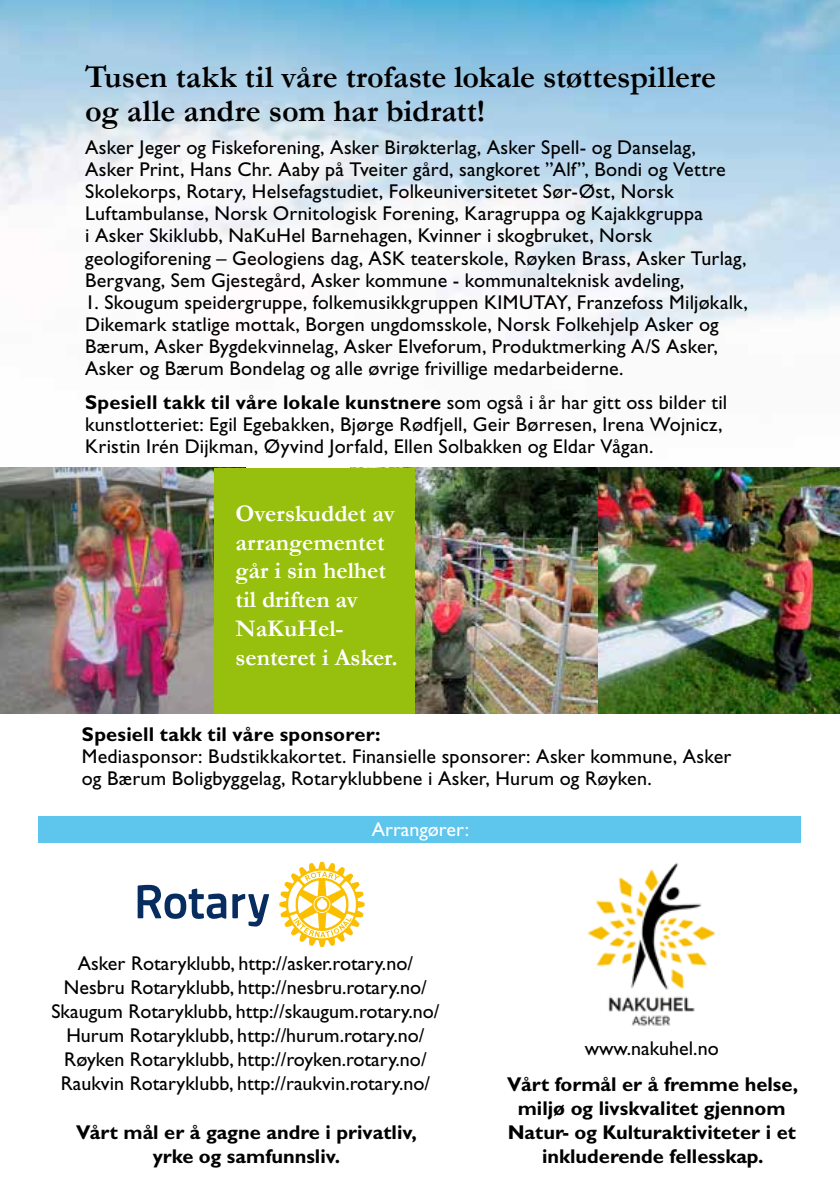
<style>
.page{position:relative;width:840px;height:1191px;background:#fff}
.page>*{position:absolute;margin:0;border:0;box-sizing:border-box;transform-origin:0 0}
.t1{font:700 32px/34px "Garamond";color:#000}
.t2{font:700 24px/28.8px "Garamond";color:#fff}
.t3{font:20px/22px "Gill Sans Std";letter-spacing:.01em;color:#000}
.t4{font:700 20px/24px "Gill Sans Std";color:#000;text-align:center}
.t5{font:20px "Gill Sans Std";color:#fff}
.s1{font-weight:700}
</style>
<div class="page">
<img style="left:0;top:0;width:839px;height:468px">
<img style="left:587px;top:862px;width:129px;height:164px">
<svg style="left:137px;top:885px;width:132px;height:41px"></svg>
<svg style="left:279px;top:861px;width:85px;height:86px"></svg>
<img style="left:597px;top:468px;width:242px;height:245px">
<img style="left:0;top:468px;width:214px;height:245px">
<img style="left:414px;top:468px;width:183px;height:245px">
<div style="left:214px;top:468px;width:200px;height:245px;background:#97bf0d"></div>
<div style="left:38px;top:816px;width:762px;height:26px;background:#5ec5ed"></div>
<h1 class="t1" style="left:85px;top:60px;width:632px">Tusen takk til våre trofaste lokale støttespillere og alle andre som har bidratt!</h1>
<p class="t3" style="left:85px;top:137px;width:662px">Asker Jeger og Fiskeforening, Asker Birøkterlag, Asker Spell- og Danselag, Asker Print, Hans Chr. Aaby på Tveiter gård, sangkoret ”Alf”, Bondi og Vettre Skolekorps, Rotary, Helsefagstudiet, Folkeuniversitetet Sør-Øst, Norsk Luftambulanse, Norsk Ornitologisk Forening, Karagruppa og Kajakkgruppa<br>i Asker Skiklubb, NaKuHel Barnehagen, Kvinner i skogbruket, Norsk geologiforening – Geologiens dag, ASK teaterskole, Røyken Brass, Asker Turlag, Bergvang, Sem Gjestegård, Asker kommune - kommunalteknisk avdeling,</p>
<p class="t3" style="left:85px;top:291px;width:663px">1. Skougum speidergruppe, folkemusikkgruppen KIMUTAY, Franzefoss Miljøkalk, Dikemark statlige mottak, Borgen ungdomsskole, Norsk Folkehjelp Asker og Bærum, Asker Bygdekvinnelag, Asker Elveforum, Produktmerking A/S Asker, Asker og Bærum Bondelag og alle øvrige frivillige medarbeiderne.</p>
<p class="t3" style="left:85px;top:391px;width:643px"><span class="s1">Spesiell takk til våre lokale kunstnere</span> som også i år har gitt oss bilder til kunstlotteriet: Egil Egebakken, Bjørge Rødfjell, Geir Børresen, Irena Wojnicz,<br>Kristin Irén Dijkman, Øyvind Jorfald, Ellen Solbakken og Eldar Vågan.</p>
<p class="t2" style="left:235px;top:499px;width:164px">Overskuddet av arrangementet går i sin helhet til driften av<br>NaKuHel&shy;senteret i Asker.</p>
<p class="t4" style="left:82px;top:722px;width:300px">Spesiell takk til våre sponsorer:</p>
<p class="t3" style="left:82px;top:745px;width:650px">Mediasponsor: Budstikkakortet. Finansielle sponsorer: Asker kommune, Asker og Bærum Boligbyggelag, Rotaryklubbene i Asker, Hurum og Røyken.</p>
<p class="t5" style="left:372px;top:817px;width:99px">Arrangører:</p>
<p class="t3" style="left:51px;top:951px;width:389px;line-height:24px;text-align:center">Asker Rotaryklubb, http://asker.rotary.no/ Nesbru Rotaryklubb, http://nesbru.rotary.no/ Skaugum Rotaryklubb, http://skaugum.rotary.no/ Hurum Rotaryklubb, http://hurum.rotary.no/ Røyken Rotaryklubb, http://royken.rotary.no/ Raukvin Rotaryklubb, http://raukvin.rotary.no/</p>
<p class="t4" style="left:76px;top:1119px;width:342px">Vårt mål er å gagne andre i privatliv, yrke og samfunnsliv.</p>
<p class="t3" style="left:584px;top:1037px;width:135px">www.nakuhel.no</p>
<p class="t4" style="left:507px;top:1071px;width:292px">Vårt formål er å fremme helse, miljø og livskvalitet gjennom<br>Natur- og Kulturaktiviteter i et inkluderende fellesskap.</p>
</div>
